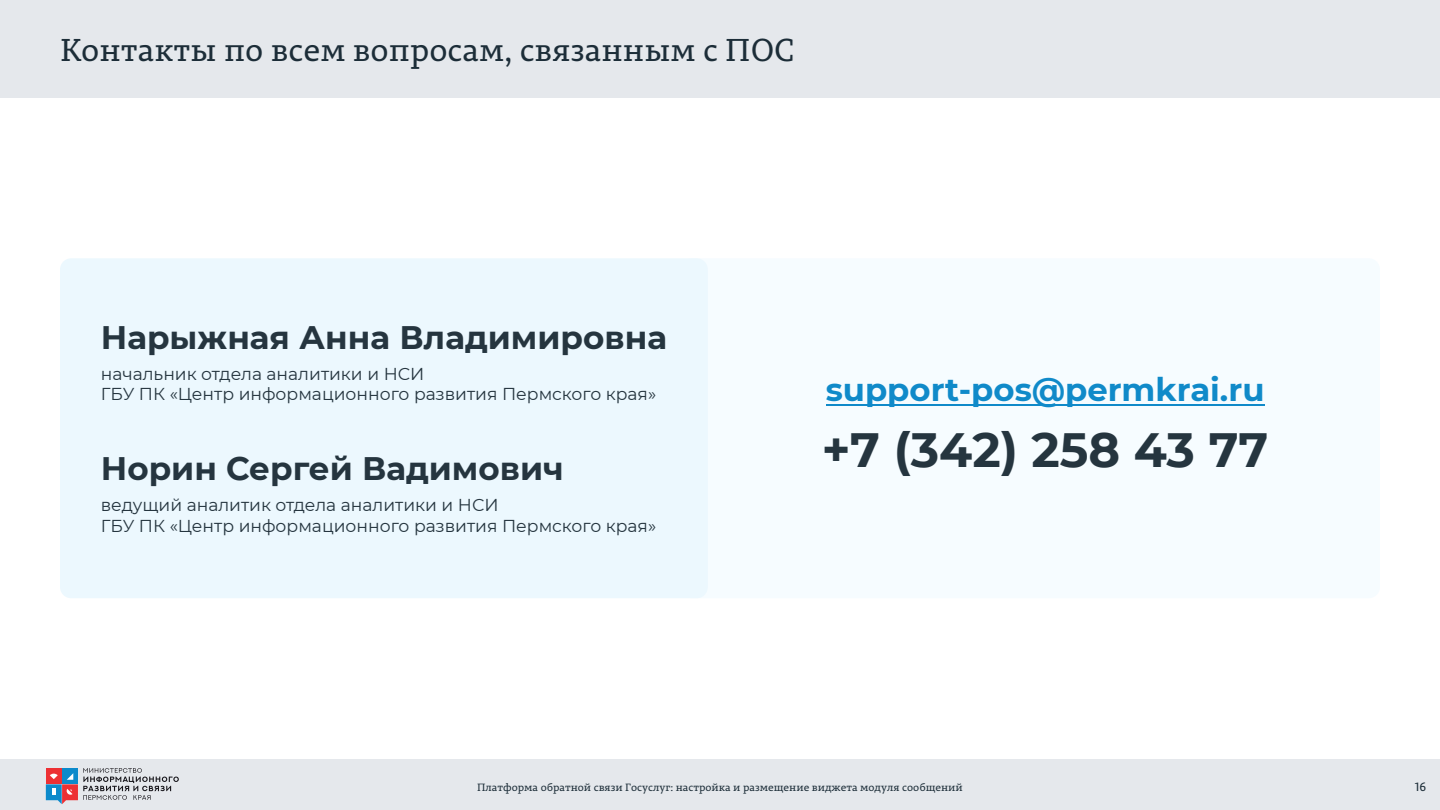
<style>
.page{position:relative;width:1440px;height:810px;background:#fff}
.page>*{position:absolute;margin:0;border:0;box-sizing:border-box;transform-origin:0 0}
.t1{font:700 48.07px "Montserrat";color:#25353f}
.t2{font:700 32.55px "Montserrat";color:#25353f}
.t3{font:700 32.25px "Montserrat";color:#108ac9}
.t4{font:31.5px "Permian Slab Serif Typeface";color:#1c2d38}
.t5{font:17.17px/20.4px "Montserrat";color:#25353f}
.t6{font:12px "Permian Sans Typeface";color:#1c2d38}
.t7{font:10.5px "Permian Slab Serif Typeface";color:#1c2d38}
</style>
<div class="page">
<div style="left:60px;top:258px;width:648px;height:340px;background:#ecf8fe"></div>
<div style="left:0;top:0;width:1440px;height:98px;background:#e5e8ec"></div>
<div style="left:0;top:759px;width:1440px;height:51px;background:#e5e8ec"></div>
<svg style="left:46px;top:768px;width:133px;height:36px"></svg>
<hr style="left:826px;top:404px;width:439px;height:2px;background:#108ac9">
<h3 class="t4" style="left:60px;top:37px;width:736px">Контакты по всем вопросам, связанным с ПОС</h3>
<h2 class="t2" style="left:101px;top:317px;width:568px">Нарыжная Анна Владимировна</h2>
<p class="t5" style="left:101px;top:364px;width:557px">начальник отдела аналитики и НСИ<br>ГБУ ПК «Центр информационного развития Пермского края»</p>
<h2 class="t2" style="left:101px;top:449px;width:465px">Норин Сергей Вадимович</h2>
<p class="t5" style="left:101px;top:495px;width:557px">ведущий аналитик отдела аналитики и НСИ<br>ГБУ ПК «Центр информационного развития Пермского края»</p>
<h3 class="t3" style="left:826px;top:370px;width:440px">support-pos@permkrai.ru</h3>
<h1 class="t1" style="left:822px;top:420px;width:448px">+7 (342) 258 43 77</h1>
<p class="t7" style="left:477px;top:783px;width:487px">Платформа обратной связи Госуслуг: настройка и размещение виджета модуля сообщений</p>
<p class="t6" style="left:1415px;top:782px;width:13px">16</p>
</div>
